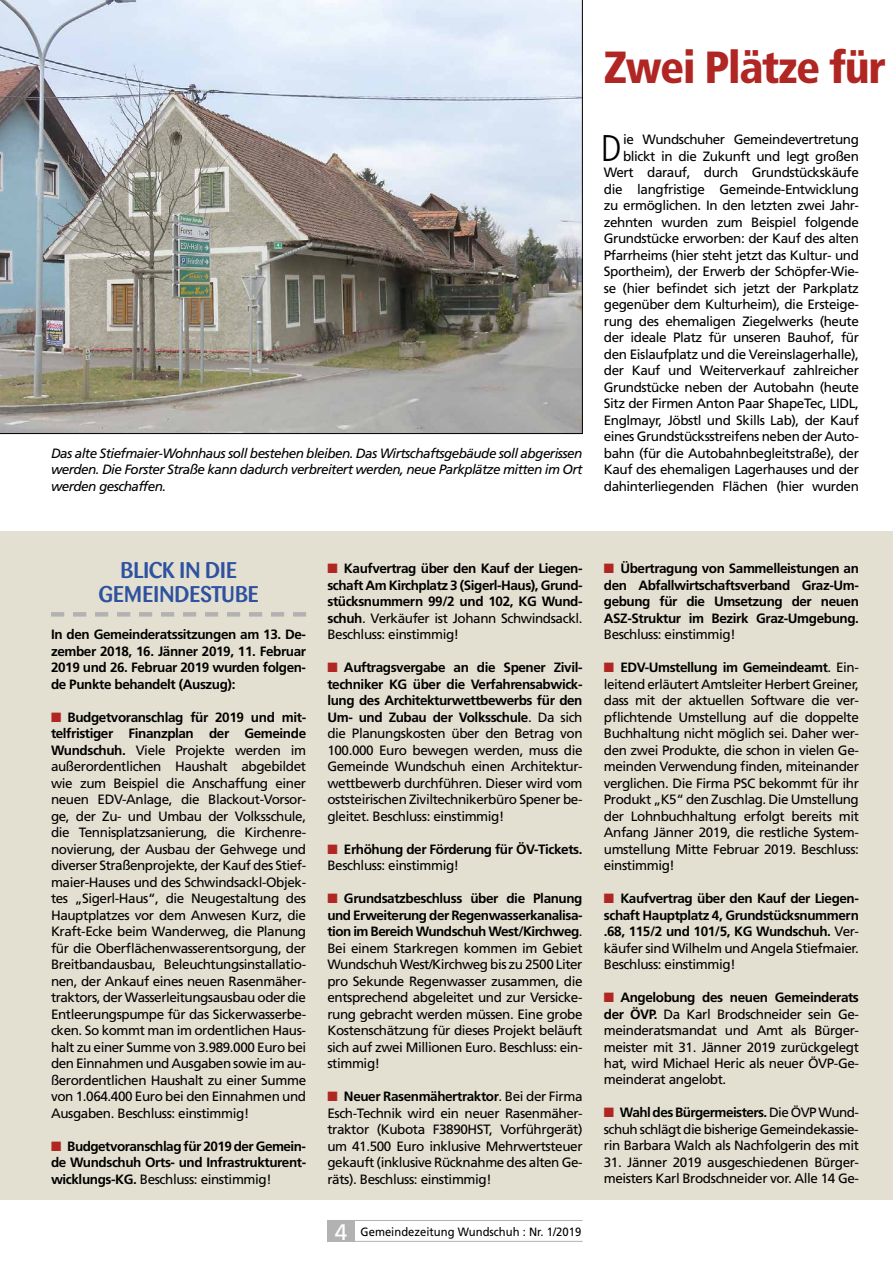
<style>
.page{position:relative;width:893px;height:1263px;background:#fff}
.page>*{position:absolute;margin:0;border:0;box-sizing:border-box;transform-origin:0 0}
.t1{font:900 condensed 45px "Frutiger LT Std";letter-spacing:-.03em;color:#af2623}
.t2{font:300 condensed 37.2px "Frutiger LT Std";color:#000}
.t3{font:500 22.5px/24px "Barmeno";letter-spacing:-.01em;color:#2f52a0;text-align:center}
.t4{font:13.5px/16.5px "Frutiger LT Std";letter-spacing:-.03em;color:#000;text-align:justify}
.t5{font:700 13.5px/16.5px "Frutiger LT Std";letter-spacing:-.03em;color:#000;text-align:justify}
.t6{font:italic 13.5px/16.5px "Frutiger LT Std";letter-spacing:-.04em;color:#000;text-align:justify}
.t7{font:12px "Frutiger LT Std";color:#000;scale:.94 1}
.s1{color:#af2623}
.s2{font-weight:700}
.s3{font-weight:400}
.s4{font-size:22.5px;color:#fff}
</style>
<div class="page">
<div style="left:327px;top:1220px;width:28px;height:22px;background:#b3b2b2"></div>
<hr style="left:327px;top:1220px;width:256px;height:1px;background:#b3b2b2">
<hr style="left:327px;top:1241px;width:256px;height:1px;background:#b3b2b2">
<div style="left:0;top:531px;width:893px;height:669px;background:#e4e0d1"></div>
<svg style="left:51px;top:612px;width:255px;height:5px"></svg>
<img style="left:0;top:0;width:583px;height:434px">
<p class="t6" style="left:51px;top:445px;width:533px">Das alte Stiefmaier-Wohnhaus soll bestehen bleiben. Das Wirtschaftsgebäude soll abgerissen werden. Die Forster Straße kann dadurch verbreitert werden, neue Parkplätze mitten im Ort werden geschaffen.</p>
<h1 class="t1" style="left:604px;top:40px;width:284px">Zwei Plätze für</h1>
<p class="t4" style="left:604px;top:131px;width:257px;text-align:right">ie Wundschuher Gemeindevertretung blickt in die Zukunft und legt großen Wert darauf, durch Grundstückskäufe die langfristige Gemeinde-Entwicklung zu ermöglichen. In den letzten zwei Jahr&shy;zehnten wurden zum Beispiel folgende Grundstücke erworben: der Kauf des alten Pfarrheims (hier steht jetzt das Kultur- und Sportheim), der Erwerb der Schöpfer-Wie&shy;se (hier befindet sich jetzt der Parkplatz gegenüber dem Kulturheim), die Ersteige&shy;rung des ehemaligen Ziegelwerks (heute der ideale Platz für unseren Bauhof, für den Eislaufplatz und die Vereinslagerhalle), der Kauf und Weiterverkauf zahlreicher Grundstücke neben der Autobahn (heute Sitz der Firmen Anton Paar ShapeTec, LIDL, Englmayr, Jöbstl und Skills Lab), der Kauf eines Grundstücksstreifens neben der Auto&shy;bahn (für die Autobahnbegleitstraße), der Kauf des ehemaligen Lagerhauses und der dahinterliegenden Flächen (hier wurden</p>
<h2 class="t2" style="left:601px;top:127px;width:22px">D</h2>
<h3 class="t3" style="left:98px;top:559px;width:162px">BLICK IN DIE<br>GEMEINDESTUBE</h3>
<p class="t5" style="left:51px;top:626px;width:257px">In den Gemeinderatssitzungen am 13. De&shy;zember 2018, 16. Jänner 2019, 11. Februar 2019 und 26. Februar 2019 wurden folgen&shy;de Punkte behandelt (Auszug):</p>
<p class="t4" style="left:51px;top:709px;width:257px"><span class="s1">■</span> <span class="s2">Budgetvoranschlag für 2019 und mit&shy;telfristiger Finanzplan der Gemeinde Wundschuh.</span> Viele Projekte werden im außerordentlichen Haushalt abgebildet wie zum Beispiel die Anschaffung einer neuen EDV-Anlage, die Blackout-Vorsor&shy;ge, der Zu- und Umbau der Volksschule, die Tennisplatzsanierung, die Kirchenre&shy;novierung, der Ausbau der Gehwege und diverser Straßenprojekte, der Kauf des Stief&shy;maier-Hauses und des Schwindsackl-Objek&shy;tes „Sigerl-Haus“, die Neugestaltung des Hauptplatzes vor dem Anwesen Kurz, die Kraft-Ecke beim Wanderweg, die Planung für die Oberflächenwasserentsorgung, der Breitbandausbau, Beleuchtungsinstallatio&shy;nen, der Ankauf eines neuen Rasenmäher&shy;traktors, der Wasserleitungsausbau oder die Entleerungspumpe für das Sickerwasserbe&shy;cken. So kommt man im ordentlichen Haus&shy;halt zu einer Summe von 3.989.000 Euro bei den Einnahmen und Ausgaben sowie im au&shy;ßerordentlichen Haushalt zu einer Summe von 1.064.400 Euro bei den Einnahmen und Ausgaben. Beschluss: einstimmig!</p>
<p class="t5" style="left:51px;top:1138px;width:257px"><span class="s1">■</span> Budgetvoranschlag für 2019 der Gemein&shy;de Wundschuh Orts- und Infrastrukturent&shy;wicklungs-KG. <span class="s3">Beschluss: einstimmig!</span></p>
<p class="t5" style="left:327px;top:560px;width:257px"><span class="s1">■</span> Kaufvertrag über den Kauf der Liegen&shy;schaft Am Kirchplatz 3 (Sigerl-Haus), Grund&shy;stücksnummern 99/2 und 102, KG Wund&shy;schuh<span class="s3">. Verkäufer ist Johann Schwindsackl.<br>Beschluss: einstimmig!</span></p>
<p class="t4" style="left:327px;top:659px;width:257px"><span class="s1">■</span> <span class="s2">Auftragsvergabe an die Spener Zivil&shy;techniker KG über die Verfahrensabwick&shy;lung des Architekturwettbewerbs für den Um- und Zubau der Volksschule</span>. Da sich die Planungskosten über den Betrag von 100.000 Euro bewegen werden, muss die Gemeinde Wundschuh einen Architektur&shy;wettbewerb durchführen. Dieser wird vom oststeirischen Ziviltechnikerbüro Spener be&shy;gleitet. Beschluss: einstimmig!</p>
<p class="t5" style="left:327px;top:841px;width:257px"><span class="s1">■</span> Erhöhung der Förderung für ÖV-Tickets.<br><span class="s3">Beschluss: einstimmig!</span></p>
<p class="t4" style="left:327px;top:890px;width:257px"><span class="s1">■</span> <span class="s2">Grundsatzbeschluss über die Planung und Erweiterung der Regenwasserkanalisa&shy;tion im Bereich Wundschuh West/Kirchweg</span>.<br>Bei einem Starkregen kommen im Gebiet Wundschuh West/Kirchweg bis zu 2500 Liter pro Sekunde Regenwasser zusammen, die entsprechend abgeleitet und zur Versicke&shy;rung gebracht werden müssen. Eine grobe Kostenschätzung für dieses Projekt beläuft sich auf zwei Millionen Euro. Beschluss: ein&shy;stimmig!</p>
<p class="t4" style="left:327px;top:1088px;width:257px"><span class="s1">■</span> <span class="s2">Neuer Rasenmähertraktor</span>. Bei der Firma Esch-Technik wird ein neuer Rasenmäher&shy;traktor (Kubota F3890HST, Vorführgerät) um 41.500 Euro inklusive Mehrwertsteuer gekauft (inklusive Rücknahme des alten Ge&shy;räts). Beschluss: einstimmig!</p>
<p class="t7" style="left:335px;top:1224px;width:264px"><span class="s4">4</span> Gemeindezeitung Wundschuh : Nr. 1/2019</p>
<p class="t5" style="left:604px;top:560px;width:257px"><span class="s1">■</span> Übertragung von Sammelleistungen an den Abfallwirtschaftsverband Graz-Um&shy;gebung für die Umsetzung der neuen ASZ-Struktur im Bezirk Graz-Umgebung.</p>
<p class="t4" style="left:604px;top:626px;width:133px">Beschluss: einstimmig!</p>
<p class="t4" style="left:604px;top:659px;width:257px"><span class="s1">■</span> <span class="s2">EDV-Umstellung im Gemeindeamt</span>. Ein&shy;leitend erläutert Amtsleiter Herbert Greiner, dass mit der aktuellen Software die ver&shy;pflichtende Umstellung auf die doppelte Buchhaltung nicht möglich sei. Daher wer&shy;den zwei Produkte, die schon in vielen Ge&shy;meinden Verwendung finden, miteinander verglichen. Die Firma PSC bekommt für ihr Produkt „K5“ den Zuschlag. Die Umstellung der Lohnbuchhaltung erfolgt bereits mit Anfang Jänner 2019, die restliche System&shy;umstellung Mitte Februar 2019. Beschluss: einstimmig!</p>
<p class="t5" style="left:604px;top:890px;width:257px"><span class="s1">■</span> Kaufvertrag über den Kauf der Liegen&shy;schaft Hauptplatz 4, Grundstücksnummern .68, 115/2 und 101/5, KG Wundschuh. <span class="s3">Ver&shy;käufer sind Wilhelm und Angela Stiefmaier.<br>Beschluss: einstimmig!</span></p>
<p class="t4" style="left:604px;top:989px;width:257px"><span class="s1">■</span> <span class="s2">Angelobung des neuen Gemeinderats der ÖVP.</span> Da Karl Brodschneider sein Ge&shy;meinderatsmandat und Amt als Bürger&shy;meister mit 31. Jänner 2019 zurückgelegt hat, wird Michael Heric als neuer ÖVP-Ge&shy;meinderat angelobt.</p>
<p class="t4" style="left:604px;top:1104px;width:257px"><span class="s1">■</span> <span class="s2">Wahl des Bürgermeisters.</span> Die ÖVP Wund&shy;schuh schlägt die bisherige Gemeindekassie&shy;rin Barbara Walch als Nachfolgerin des mit</p>
<p class="t4" style="left:604px;top:1154px;width:257px">31. Jänner 2019 ausgeschiedenen Bürger&shy;meisters Karl Brodschneider vor. Alle 14 Ge-</p>
</div>
